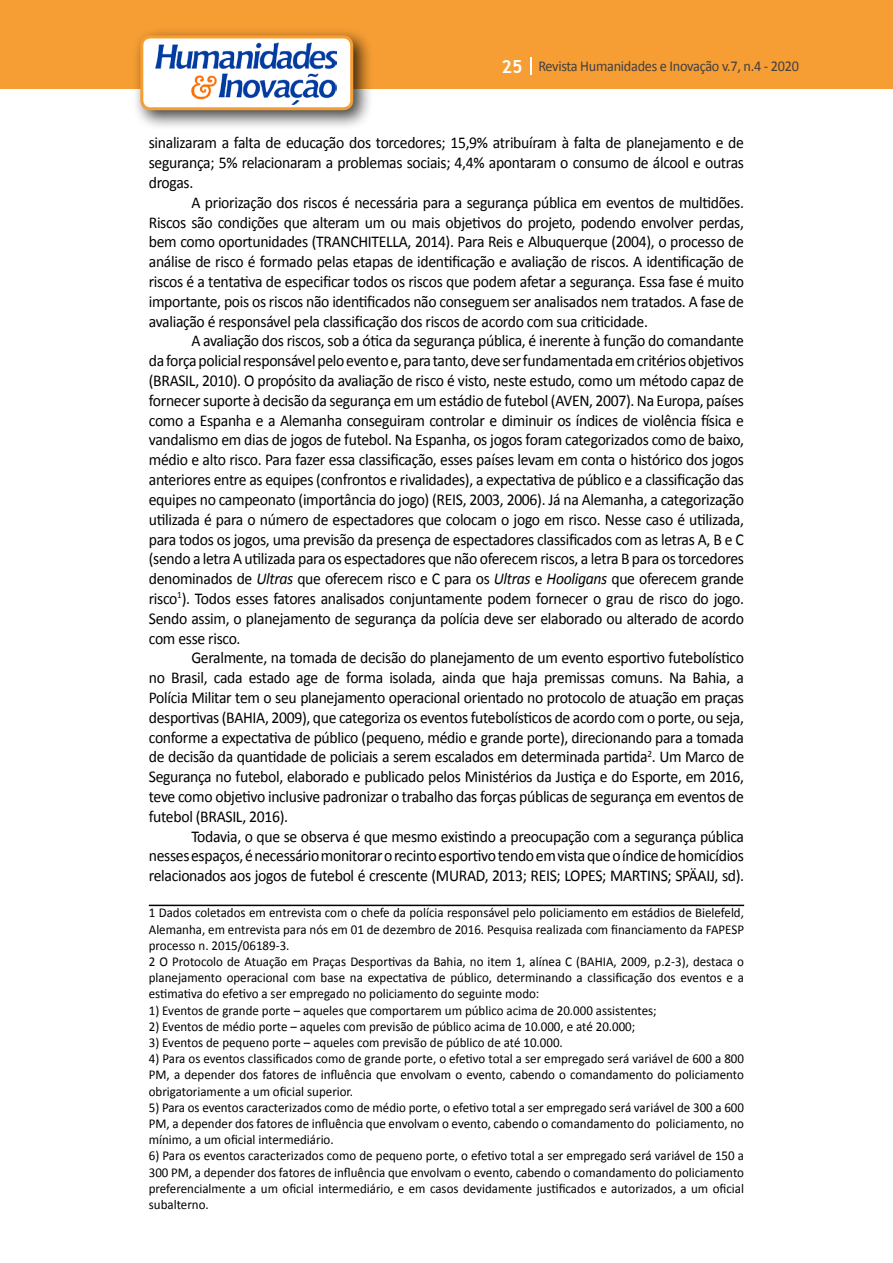
<style>
.page{position:relative;width:893px;height:1263px;background:#fff}
.page>*{position:absolute;margin:0;border:0;box-sizing:border-box;transform-origin:0 0}
.t1{font:16.5px/19.8px "Calibri";letter-spacing:-.02em;color:#000;text-align:justify;scale:.95 1}
.t2{font:15px "Calibri";letter-spacing:-.02em;color:#414042;scale:.95 1}
.t3{font:13.5px/16.2px "Calibri";color:#000;text-align:justify;scale:.96 1}
.s1{font-family:"Trebuchet MS";font-weight:700;font-size:18px;color:#fff}
.s2{font-style:italic}
</style>
<div class="page">
<div style="left:0;top:0;width:893px;height:88px;background:#f69e34"></div>
<svg style="left:530px;top:57px;width:2px;height:18px"></svg>
<div style="left:132px;top:27px;width:241px;height:103px;background:#000;opacity:.75"></div>
<div style="left:142px;top:37px;width:210px;height:72px;background:#fff;border-radius:9px"></div>
<img style="left:156px;top:43px;width:180px;height:62px">
<div style="left:140px;top:35px;width:213px;height:75px;border:3px solid #f69e34;border-radius:9px"></div>
<hr style="left:149px;top:905px;width:595px;height:1px;background:#000">
<p class="t2" style="left:501px;top:57px;width:315px"><span class="s1">25</span> Revista Humanidades e Inovação v.7, n.4 - 2020</p>
<p class="t1" style="left:149px;top:133px;width:628px">sinalizaram a falta de educação dos torcedores; 15,9% atribuíram à falta de planejamento e de segurança; 5% relacionaram a problemas sociais; 4,4% apontaram o consumo de álcool e outras drogas.</p>
<p class="t1" style="left:149px;top:193px;width:628px;text-indent:43px">A priorização dos riscos é necessária para a segurança pública em eventos de multidões.<br>Riscos são condições que alteram um ou mais objetivos do projeto, podendo envolver perdas, bem como oportunidades (TRANCHITELLA, 2014). Para Reis e Albuquerque (2004), o processo de análise de risco é formado pelas etapas de identificação e avaliação de riscos. A identificação de riscos é a tentativa de especificar todos os riscos que podem afetar a segurança. Essa fase é muito importante, pois os riscos não identificados não conseguem ser analisados nem tratados. A fase de avaliação é responsável pela classificação dos riscos de acordo com sua criticidade.</p>
<p class="t1" style="left:149px;top:331px;width:628px;text-indent:43px">A avaliação dos riscos, sob a ótica da segurança pública, é inerente à função do comandante da força policial responsável pelo evento e, para tanto, deve ser fundamentada em critérios objetivos (BRASIL, 2010). O propósito da avaliação de risco é visto, neste estudo, como um método capaz de fornecer suporte à decisão da segurança em um estádio de futebol (AVEN, 2007). Na Europa, países como a Espanha e a Alemanha conseguiram controlar e diminuir os índices de violência física e vandalismo em dias de jogos de futebol. Na Espanha, os jogos foram categorizados como de baixo, médio e alto risco. Para fazer essa classificação, esses países levam em conta o histórico dos jogos anteriores entre as equipes (confrontos e rivalidades), a expectativa de público e a classificação das equipes no campeonato (importância do jogo) (REIS, 2003, 2006). Já na Alemanha, a categorização utilizada é para o número de espectadores que colocam o jogo em risco. Nesse caso é utilizada, para todos os jogos, uma previsão da presença de espectadores classificados com as letras A, B e C (sendo a letra A utilizada para os espectadores que não oferecem riscos, a letra B para os torcedores denominados de <span class="s2">Ultras</span> que oferecem risco e C para os <span class="s2">Ultras</span> e <span class="s2">Hooligans</span> que oferecem grande risco<sup>1</sup>). Todos esses fatores analisados conjuntamente podem fornecer o grau de risco do jogo.<br>Sendo assim, o planejamento de segurança da polícia deve ser elaborado ou alterado de acordo com esse risco.</p>
<p class="t1" style="left:149px;top:648px;width:628px;text-indent:43px">Geralmente, na tomada de decisão do planejamento de um evento esportivo futebolístico no Brasil, cada estado age de forma isolada, ainda que haja premissas comuns. Na Bahia, a Polícia Militar tem o seu planejamento operacional orientado no protocolo de atuação em praças desportivas (BAHIA, 2009), que categoriza os eventos futebolísticos de acordo com o porte, ou seja, conforme a expectativa de público (pequeno, médio e grande porte), direcionando para a tomada de decisão da quantidade de policiais a serem escalados em determinada partida<sup>2</sup>. Um Marco de Segurança no futebol, elaborado e publicado pelos Ministérios da Justiça e do Esporte, em 2016, teve como objetivo inclusive padronizar o trabalho das forças públicas de segurança em eventos de futebol (BRASIL, 2016).</p>
<p class="t1" style="left:149px;top:826px;width:628px;text-indent:43px">Todavia, o que se observa é que mesmo existindo a preocupação com a segurança pública nesses espaços, é necessário monitorar o recinto esportivo tendo em vista que o índice de homicídios relacionados aos jogos de futebol é crescente (MURAD, 2013; REIS; LOPES; MARTINS; SPÄAIJ, sd).</p>
<p class="t3" style="left:149px;top:905px;width:622px;text-align:left">1 Dados coletados em entrevista com o chefe da polícia responsável pelo policiamento em estádios de Bielefeld, Alemanha, em entrevista para nós em 01 de dezembro de 2016. Pesquisa realizada com financiamento da FAPESP processo n. 2015/06189-3.<br>2 O Protocolo de Atuação em Praças Desportivas da Bahia, no item 1, alínea C (BAHIA, 2009, p.2-3), destaca o planejamento operacional com base na expectativa de público, determinando a classificação dos eventos e a estimativa do efetivo a ser empregado no policiamento do seguinte modo:</p>
<p class="t3" style="left:149px;top:1002px;width:530px">1) Eventos de grande porte – aqueles que comportarem um público acima de 20.000 assistentes;</p>
<p class="t3" style="left:149px;top:1018px;width:508px">2) Eventos de médio porte – aqueles com previsão de público acima de 10.000, e até 20.000;</p>
<p class="t3" style="left:149px;top:1034px;width:433px">3) Eventos de pequeno porte – aqueles com previsão de público de até 10.000.</p>
<p class="t3" style="left:149px;top:1051px;width:622px">4) Para os eventos classificados como de grande porte, o efetivo total a ser empregado será variável de 600 a 800<br>PM, a depender dos fatores de influência que envolvam o evento, cabendo o comandamento do policiamento obrigatoriamente a um oficial superior.</p>
<p class="t3" style="left:149px;top:1099px;width:622px">5) Para os eventos caracterizados como de médio porte, o efetivo total a ser empregado será variável de 300 a 600<br>PM, a depender dos fatores de influência que envolvam o evento, cabendo o comandamento do policiamento, no mínimo, a um oficial intermediário.</p>
<p class="t3" style="left:149px;top:1148px;width:622px">6) Para os eventos caracterizados como de pequeno porte, o efetivo total a ser empregado será variável de 150 a 300 PM, a depender dos fatores de influência que envolvam o evento, cabendo o comandamento do policiamento preferencialmente a um oficial intermediário, e em casos devidamente justificados e autorizados, a um oficial subalterno.</p>
</div>
